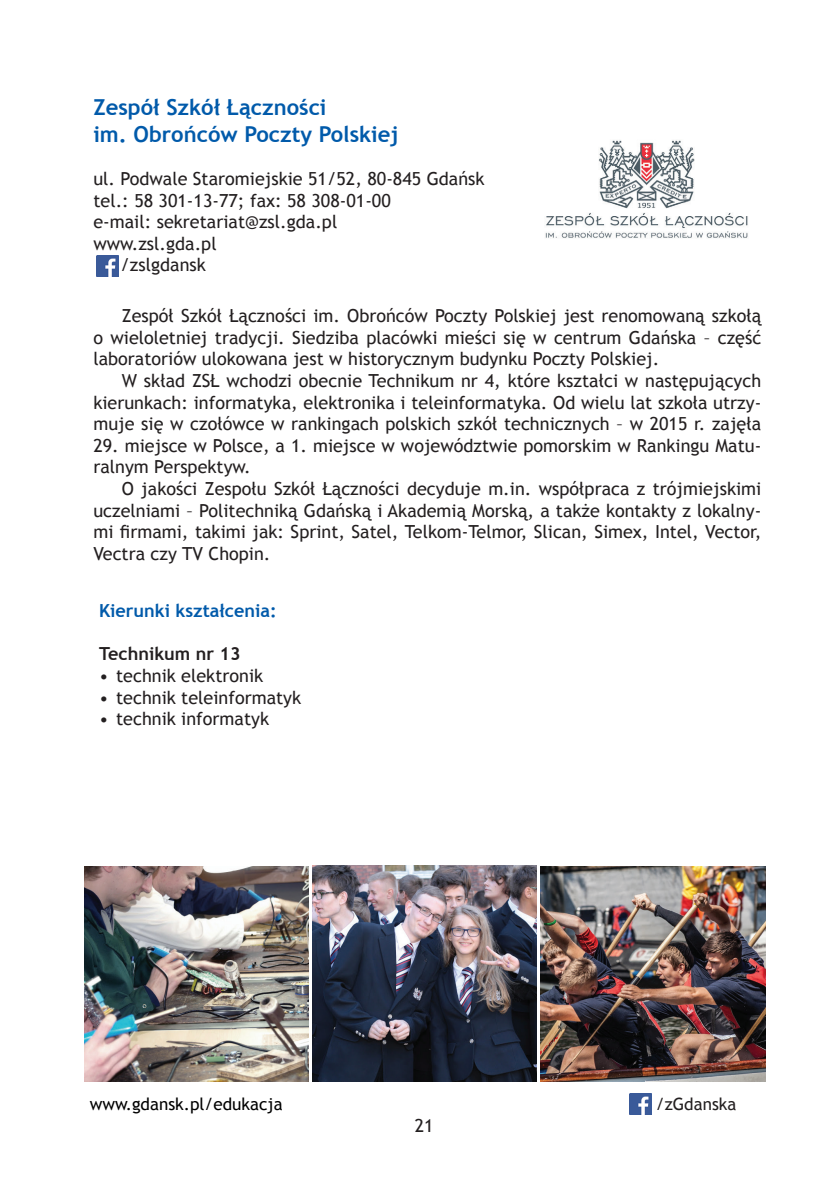
<style>
.page{position:relative;width:840px;height:1191px;background:#fff}
.page>*{position:absolute;margin:0;border:0;box-sizing:border-box;transform-origin:0 0}
.t1{font:700 22px/26.4px "Trebuchet MS";color:#015aaa}
.t2{font:18px/21.6px "Trebuchet MS";color:#231f20;text-align:justify}
.t3{font:700 18px "Trebuchet MS";color:#015aaa}
.t4{font:700 18px "Trebuchet MS";color:#231f20}
.t5{font:17px "Trebuchet MS";color:#000}
.t6{font:17px "Trebuchet MS";color:#231f20}
</style>
<div class="page">
<img style="left:545px;top:140px;width:203px;height:98px">
<img style="left:84px;top:866px;width:224px;height:215px">
<img style="left:312px;top:865px;width:224px;height:216px">
<img style="left:540px;top:866px;width:225px;height:215px">
<img style="left:629px;top:1093px;width:22px;height:21px">
<img style="left:97px;top:255px;width:22px;height:22px">
<p class="t1" style="left:93px;top:94px;width:306px">Zespół Szkół Łączności<br>im. Obrońców Poczty Polskiej</p>
<p class="t2" style="left:93px;top:168px;width:392px">ul. Podwale Staromiejskie 51/52, 80-845 Gdańsk</p>
<p class="t2" style="left:93px;top:190px;width:299px">tel.: 58 301-13-77; fax: 58 308-01-00</p>
<p class="t2" style="left:93px;top:211px;width:245px">e-mail: sekretariat@zsl.gda.pl</p>
<p class="t2" style="left:93px;top:233px;width:125px">www.zsl.gda.pl</p>
<p class="t2" style="left:120px;top:254px;width:87px">/zslgdansk</p>
<p class="t2" style="left:93px;top:305px;width:669px;text-indent:28px">Zespół Szkół Łączności im. Obrońców Poczty Polskiej jest renomowaną szkołą o wieloletniej tradycji. Siedziba placówki mieści się w centrum Gdańska – część laboratoriów ulokowana jest w historycznym budynku Poczty Polskiej.</p>
<p class="t2" style="left:93px;top:370px;width:669px;text-indent:28px">W skład ZSŁ wchodzi obecnie Technikum nr 4, które kształci w następujących kierunkach: informatyka, elektronika i teleinformatyka. Od wielu lat szkoła utrzy&shy;muje się w czołówce w rankingach polskich szkół technicznych – w 2015 r. zajęła</p>
<p class="t2" style="left:93px;top:435px;width:669px">29. miejsce w Polsce, a 1. miejsce w województwie pomorskim w Rankingu Matu&shy;ralnym Perspektyw.</p>
<p class="t2" style="left:93px;top:478px;width:669px;text-indent:28px">O jakości Zespołu Szkół Łączności decyduje m.in. współpraca z trójmiejskimi uczelniami – Politechniką Gdańską i Akademią Morską, a także kontakty z lokalny&shy;mi firmami, takimi jak: Sprint, Satel, Telkom-Telmor, Slican, Simex, Intel, Vector, Vectra czy TV Chopin.</p>
<p class="t3" style="left:99px;top:599px;width:179px">Kierunki kształcenia:</p>
<p class="t4" style="left:99px;top:642px;width:143px">Technikum nr 13</p>
<p class="t2" style="left:99px;top:665px;width:165px">• technik elektronik</p>
<p class="t2" style="left:99px;top:686px;width:203px">• technik teleinformatyk</p>
<p class="t2" style="left:99px;top:708px;width:171px">• technik informatyk</p>
<p class="t5" style="left:90px;top:1094px;width:194px">www.gdansk.pl/edukacja</p>
<p class="t6" style="left:655px;top:1094px;width:82px">/zGdanska</p>
<p class="t2" style="left:414px;top:1115px;width:20px">21</p>
</div>
